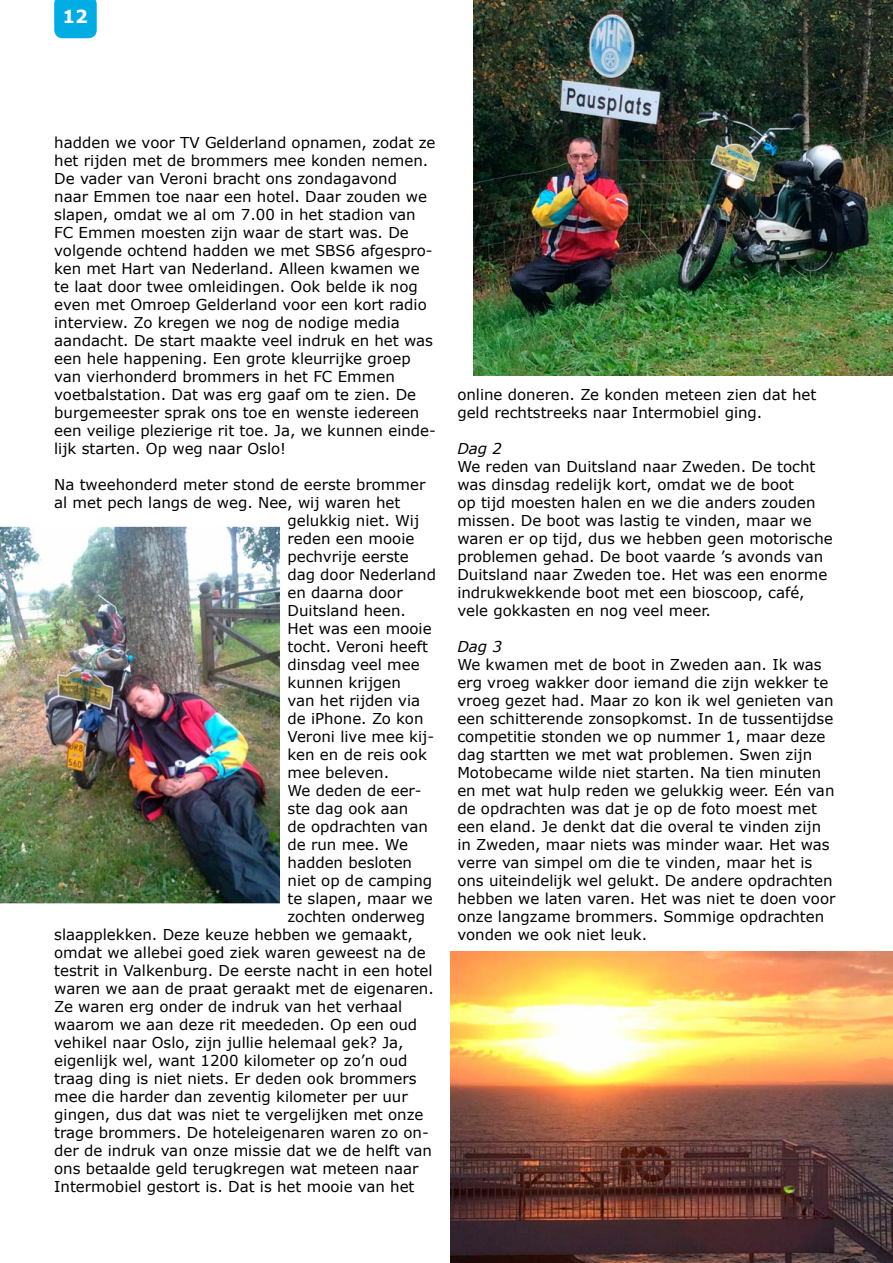
<style>
.page{position:relative;width:893px;height:1263px;background:#fff}
.page>*{position:absolute;margin:0;border:0;box-sizing:border-box;transform-origin:0 0}
.t1{font:700 18px "Verdana";color:#fff}
.t2{font:15px/18px "Verdana";color:#000}
.t3{font:italic 15px "Verdana";color:#000}
</style>
<div class="page">
<div style="left:54px;top:0;width:43px;height:38px;background:#00ace4"></div>
<img style="left:0;top:526px;width:280px;height:378px">
<img style="left:474px;top:0;width:419px;height:375px">
<img style="left:451px;top:952px;width:442px;height:311px">
<p class="t1" style="left:62px;top:4px;width:27px">12</p>
<p class="t2" style="left:54px;top:133px;width:383px">hadden we voor TV Gelderland opnamen, zodat ze het rijden met de brommers mee konden nemen.<br>De vader van Veroni bracht ons zondagavond<br>naar Emmen toe naar een hotel. Daar zouden we slapen, omdat we al om 7.00 in het stadion van FC Emmen moesten zijn waar de start was. De volgende ochtend hadden we met SBS6 afgespro&shy;ken met Hart van Nederland. Alleen kwamen we te laat door twee omleidingen. Ook belde ik nog even met Omroep Gelderland voor een kort radio interview. Zo kregen we nog de nodige media aandacht. De start maakte veel indruk en het was een hele happening. Een grote kleurrijke groep van vierhonderd brommers in het FC Emmen voetbalstation. Dat was erg gaaf om te zien. De burgemeester sprak ons toe en wenste iedereen een veilige plezierige rit toe. Ja, we kunnen einde&shy;lijk starten. Op weg naar Oslo!</p>
<p class="t2" style="left:54px;top:475px;width:373px">Na tweehonderd meter stond de eerste brommer</p>
<p class="t2" style="left:54px;top:493px;width:348px">al met pech langs de weg. Nee, wij waren het</p>
<p class="t2" style="left:287px;top:511px;width:133px">gelukkig niet. Wij</p>
<p class="t2" style="left:287px;top:529px;width:128px">reden een mooie</p>
<p class="t2" style="left:287px;top:547px;width:123px">pechvrije eerste</p>
<p class="t2" style="left:287px;top:565px;width:150px">dag door Nederland</p>
<p class="t2" style="left:287px;top:583px;width:117px">en daarna door</p>
<p class="t2" style="left:287px;top:601px;width:120px">Duitsland heen.</p>
<p class="t2" style="left:287px;top:619px;width:146px">Het was een mooie</p>
<p class="t2" style="left:287px;top:637px;width:142px">tocht. Veroni heeft</p>
<p class="t2" style="left:287px;top:655px;width:134px">dinsdag veel mee</p>
<p class="t2" style="left:287px;top:673px;width:115px">kunnen krijgen</p>
<p class="t2" style="left:287px;top:691px;width:134px">van het rijden via</p>
<p class="t2" style="left:287px;top:709px;width:138px">de iPhone. Zo kon</p>
<p class="t2" style="left:287px;top:727px;width:148px">Veroni live mee kij-</p>
<p class="t2" style="left:287px;top:745px;width:141px">ken en de reis ook</p>
<p class="t2" style="left:287px;top:763px;width:103px">mee beleven.</p>
<p class="t2" style="left:287px;top:781px;width:136px">We deden de eer-</p>
<p class="t2" style="left:287px;top:799px;width:122px">ste dag ook aan</p>
<p class="t2" style="left:287px;top:817px;width:142px">de opdrachten van</p>
<p class="t2" style="left:287px;top:835px;width:122px">de run mee. We</p>
<p class="t2" style="left:287px;top:853px;width:126px">hadden besloten</p>
<p class="t2" style="left:287px;top:871px;width:146px">niet op de camping</p>
<p class="t2" style="left:287px;top:889px;width:147px">te slapen, maar we</p>
<p class="t2" style="left:287px;top:907px;width:139px">zochten onderweg</p>
<p class="t2" style="left:54px;top:925px;width:360px">slaapplekken. Deze keuze hebben we gemaakt,</p>
<p class="t2" style="left:54px;top:943px;width:373px">omdat we allebei goed ziek waren geweest na de</p>
<p class="t2" style="left:54px;top:961px;width:380px">testrit in Valkenburg. De eerste nacht in een hotel</p>
<p class="t2" style="left:54px;top:979px;width:381px">waren we aan de praat geraakt met de eigenaren.</p>
<p class="t2" style="left:54px;top:997px;width:350px">Ze waren erg onder de indruk van het verhaal</p>
<p class="t2" style="left:54px;top:1015px;width:365px">waarom we aan deze rit meededen. Op een oud</p>
<p class="t2" style="left:54px;top:1033px;width:351px">vehikel naar Oslo, zijn jullie helemaal gek? Ja,</p>
<p class="t2" style="left:54px;top:1051px;width:355px">eigenlijk wel, want 1200 kilometer op zo’n oud</p>
<p class="t2" style="left:54px;top:1069px;width:364px">traag ding is niet niets. Er deden ook brommers</p>
<p class="t2" style="left:54px;top:1087px;width:355px">mee die harder dan zeventig kilometer per uur</p>
<p class="t2" style="left:54px;top:1105px;width:371px">gingen, dus dat was niet te vergelijken met onze</p>
<p class="t2" style="left:54px;top:1123px;width:376px">trage brommers. De hoteleigenaren waren zo on-</p>
<p class="t2" style="left:54px;top:1141px;width:379px">der de indruk van onze missie dat we de helft van</p>
<p class="t2" style="left:54px;top:1159px;width:366px">ons betaalde geld terugkregen wat meteen naar</p>
<p class="t2" style="left:54px;top:1177px;width:362px">Intermobiel gestort is. Dat is het mooie van het</p>
<p class="t2" style="left:457px;top:385px;width:361px">online doneren. Ze konden meteen zien dat het geld rechtstreeks naar Intermobiel ging.</p>
<p class="t3" style="left:457px;top:438px;width:46px">Dag 2</p>
<p class="t2" style="left:457px;top:457px;width:377px">We reden van Duitsland naar Zweden. De tocht was dinsdag redelijk kort, omdat we de boot<br>op tijd moesten halen en we die anders zouden missen. De boot was lastig te vinden, maar we waren er op tijd, dus we hebben geen motorische problemen gehad. De boot vaarde ’s avonds van Duitsland naar Zweden toe. Het was een enorme indrukwekkende boot met een bioscoop, café, vele gokkasten en nog veel meer.</p>
<p class="t3" style="left:457px;top:636px;width:46px">Dag 3</p>
<p class="t2" style="left:457px;top:655px;width:380px">We kwamen met de boot in Zweden aan. Ik was erg vroeg wakker door iemand die zijn wekker te vroeg gezet had. Maar zo kon ik wel genieten van een schitterende zonsopkomst. In de tussentijdse competitie stonden we op nummer 1, maar deze dag startten we met wat problemen. Swen zijn Motobecame wilde niet starten. Na tien minuten en met wat hulp reden we gelukkig weer. Eén van de opdrachten was dat je op de foto moest met een eland. Je denkt dat die overal te vinden zijn in Zweden, maar niets was minder waar. Het was verre van simpel om die te vinden, maar het is ons uiteindelijk wel gelukt. De andere opdrachten hebben we laten varen. Het was niet te doen voor onze langzame brommers. Sommige opdrachten vonden we ook niet leuk.</p>
</div>
